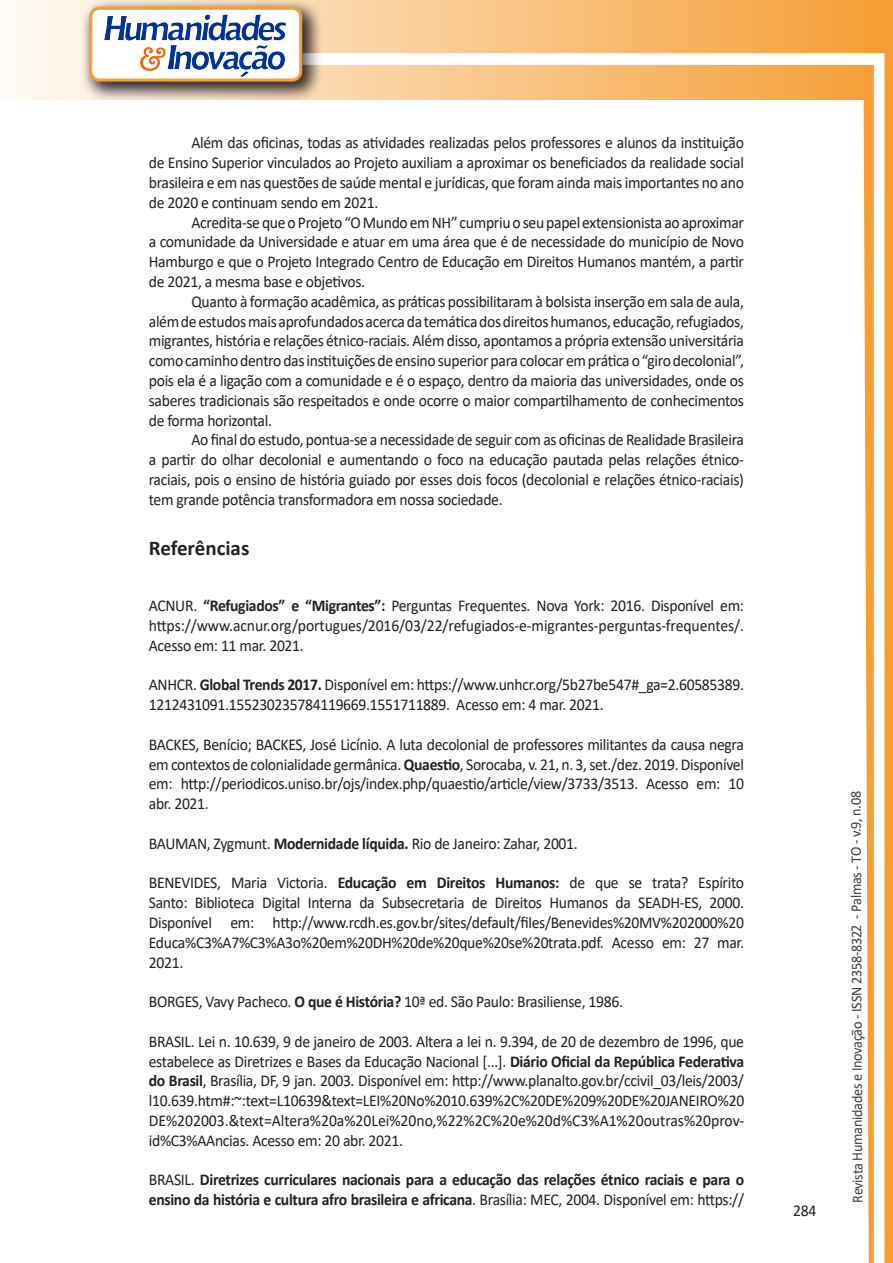
<style>
.page{position:relative;width:893px;height:1263px;background:#fff}
.page>*{position:absolute;margin:0;border:0;box-sizing:border-box;transform-origin:0 0}
.Titulo_2{font:700 21px "Calibri";color:#231f20}
.texto{font:16.5px/19.8px "Calibri";letter-spacing:-.02em;color:#231f20;text-align:justify;scale:.95 1}
.texto-2{font:700 16.5px/19.8px "Calibri";letter-spacing:-.02em;color:#231f20;scale:.95 1}
.t1{font:15px "Calibri";letter-spacing:-.025em;color:#3e3e3f;scale:.95 1}
.s1{font-weight:700}
.s2{font-weight:400}
</style>
<div class="page">
<svg style="left:5px;top:0;width:858px;height:100px;background:#f9c484"></svg>
<div style="left:302px;top:53px;width:582px;height:12px;background:#fff;border:2px solid #fff"></div>
<svg style="left:863px;top:0;width:30px;height:1263px"></svg>
<div style="left:81px;top:0;width:241px;height:102px;background:#231f20;opacity:.75"></div>
<div style="left:91px;top:8px;width:210px;height:72px;background:#fff;border-radius:9px"></div>
<img style="left:104px;top:14px;width:181px;height:62px">
<div style="left:89px;top:7px;width:213px;height:75px;border:3px solid #f69e34;border-radius:9px"></div>
<p class="texto" style="left:149px;top:133px;width:628px;text-indent:43px">Além das oficinas, todas as atividades realizadas pelos professores e alunos da instituição de Ensino Superior vinculados ao Projeto auxiliam a aproximar os beneficiados da realidade social brasileira e em nas questões de saúde mental e jurídicas, que foram ainda mais importantes no ano de 2020 e continuam sendo em 2021.</p>
<p class="texto" style="left:149px;top:212px;width:628px;text-indent:43px">Acredita-se que o Projeto “O Mundo em NH” cumpriu o seu papel extensionista ao aproximar a comunidade da Universidade e atuar em uma área que é de necessidade do município de Novo Hamburgo e que o Projeto Integrado Centro de Educação em Direitos Humanos mantém, a partir de 2021, a mesma base e objetivos.</p>
<p class="texto" style="left:149px;top:291px;width:628px;text-indent:43px">Quanto à formação acadêmica, as práticas possibilitaram à bolsista inserção em sala de aula, além de estudos mais aprofundados acerca da temática dos direitos humanos, educação, refugiados, migrantes, história e relações étnico-raciais. Além disso, apontamos a própria extensão universitária como caminho dentro das instituições de ensino superior para colocar em prática o “giro decolonial”, pois ela é a ligação com a comunidade e é o espaço, dentro da maioria das universidades, onde os saberes tradicionais são respeitados e onde ocorre o maior compartilhamento de conhecimentos de forma horizontal.</p>
<p class="texto" style="left:149px;top:430px;width:628px;text-indent:43px">Ao final do estudo, pontua-se a necessidade de seguir com as oficinas de Realidade Brasileira a partir do olhar decolonial e aumentando o foco na educação pautada pelas relações étnico&shy;raciais, pois o ensino de história guiado por esses dois focos (decolonial e relações étnico-raciais) tem grande potência transformadora em nossa sociedade.</p>
<p class="Titulo_2" style="left:149px;top:533px;width:102px">Referências</p>
<p class="texto" style="left:149px;top:595px;width:628px">ACNUR. <span class="s1">“Refugiados” e “Migrantes”:</span> Perguntas Frequentes. Nova York: 2016. Disponível em: https://www.acnur.org/portugues/2016/03/22/refugiados-e-migrantes-perguntas-frequentes/.<br>Acesso em: 11 mar. 2021.</p>
<p class="texto" style="left:149px;top:674px;width:628px">ANHCR. <span class="s1">Global Trends 2017.</span> Disponível em: https://www.unhcr.org/5b27be547#_ga=2.60585389.<br>1212431091.155230235784119669.1551711889. Acesso em: 4 mar. 2021.</p>
<p class="texto" style="left:149px;top:734px;width:628px">BACKES, Benício; BACKES, José Licínio. A luta decolonial de professores militantes da causa negra em contextos de colonialidade germânica. <span class="s1">Quaestio</span>, Sorocaba, v. 21, n. 3, set./dez. 2019. Disponível em: http://periodicos.uniso.br/ojs/index.php/quaestio/article/view/3733/3513. Acesso em: 10 abr. 2021.</p>
<p class="texto" style="left:149px;top:833px;width:453px">BAUMAN, Zygmunt. <span class="s1">Modernidade líquida.</span> Rio de Janeiro: Zahar, 2001.</p>
<p class="texto" style="left:149px;top:872px;width:628px">BENEVIDES, Maria Victoria. <span class="s1">Educação em Direitos Humanos:</span> de que se trata? Espírito Santo: Biblioteca Digital Interna da Subsecretaria de Direitos Humanos da SEADH-ES, 2000.<br>Disponível em: http://www.rcdh.es.gov.br/sites/default/files/Benevides%20MV%202000%20<br>Educa%C3%A7%C3%A3o%20em%20DH%20de%20que%20se%20trata.pdf. Acesso em: 27 mar.<br>2021.</p>
<p class="texto" style="left:149px;top:991px;width:501px">BORGES, Vavy Pacheco. <span class="s1">O que é História?</span> 10ª ed. São Paulo: Brasiliense, 1986.</p>
<p class="texto" style="left:149px;top:1031px;width:628px">BRASIL. Lei n. 10.639, 9 de janeiro de 2003. Altera a lei n. 9.394, de 20 de dezembro de 1996, que estabelece as Diretrizes e Bases da Educação Nacional [...]. <span class="s1">Diário Oficial da República Federativa do Brasil</span>, Brasília, DF, 9 jan. 2003. Disponível em: http://www.planalto.gov.br/ccivil_03/leis/2003/ l10.639.htm#:~:text=L10639&amp;text=LEI%20No%2010.639%2C%20DE%209%20DE%20JANEIRO%20<br>DE%202003.&amp;text=Altera%20a%20Lei%20no,%22%2C%20e%20d%C3%A1%20outras%20prov&shy;id%C3%AAncias. Acesso em: 20 abr. 2021.</p>
<p class="texto-2" style="left:149px;top:1170px;width:628px"><span class="s2">BRASIL.</span> Diretrizes curriculares nacionais para a educação das relações étnico raciais e para o ensino da história e cultura afro brasileira e africana<span class="s2">. Brasília: MEC, 2004. Disponível em: https://</span></p>
<p class="texto" style="left:793px;top:1200px;width:26px">284</p>
<p class="t1" style="left:846px;top:1203px;width:435px;rotate:-90deg">Revista Humanidades e Inovação - ISSN 2358-8322 - Palmas - TO - v.9, n.08</p>
</div>
